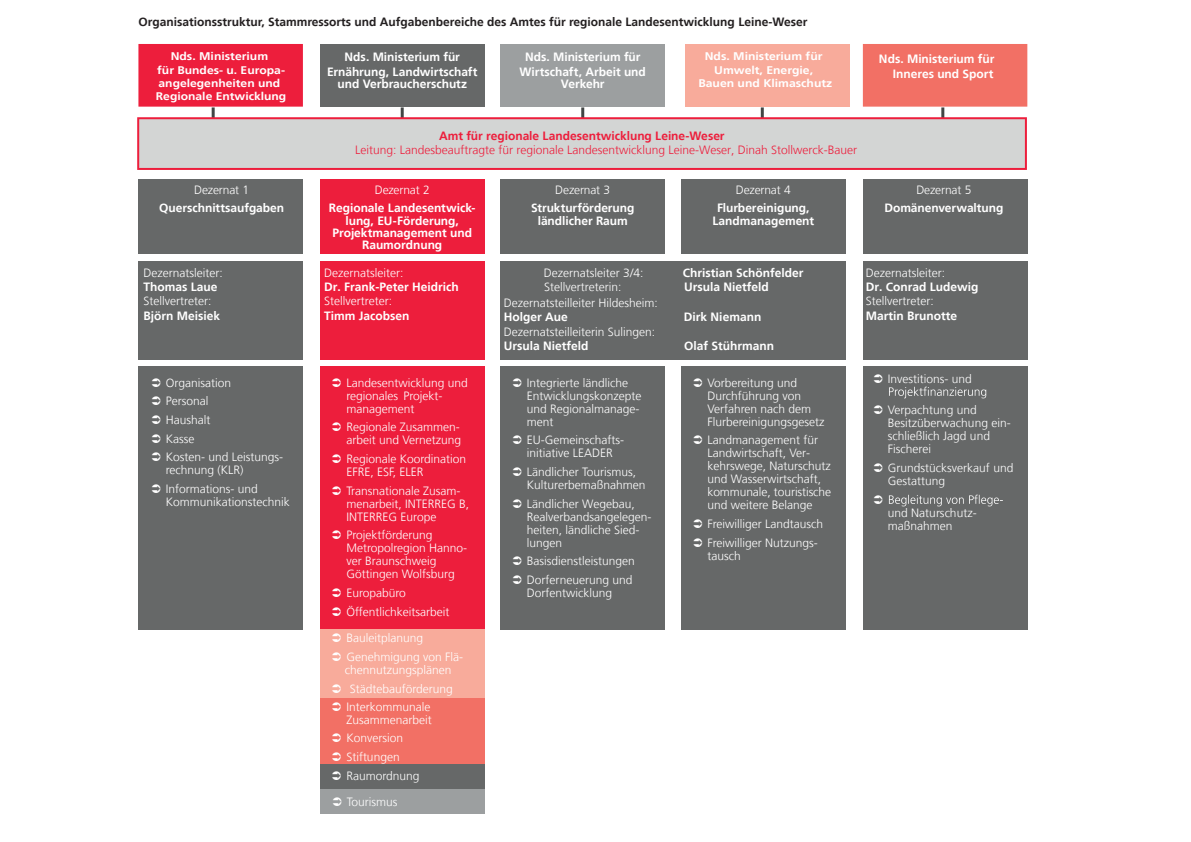
<style>
.page{position:relative;width:1191px;height:842px;background:#fff}
.page>*{position:absolute;margin:0;border:0;box-sizing:border-box;transform-origin:0 0}
.t1{font:300 12px/13px "NDS Frutiger";color:#fff}
.t2{font:700 12px/12px "NDS Frutiger";color:#fff;text-align:center}
.t3{font:700 12px "NDS Frutiger";color:#231f20}
.t4{font:300 12px "NDS Frutiger";color:#ed1e3c}
.t5{font:700 12px "NDS Frutiger";letter-spacing:-.005em;color:#ed1e3c}
.t6{font:700 11.1px/13.3px "NDS Frutiger";color:#fff;text-align:center;scale:1.1 1}
.t7{font:700 11px/13.2px "NDS Frutiger";color:#fff;scale:1.1 1}
</style>
<div class="page">
<div style="left:863px;top:366px;width:164px;height:263px;background:#666868"></div>
<div style="left:138px;top:366px;width:165px;height:263px;background:#666868"></div>
<div style="left:500px;top:44px;width:165px;height:63px;background:#9c9fa0"></div>
<div style="left:320px;top:44px;width:164px;height:63px;background:#666868"></div>
<div style="left:138px;top:44px;width:165px;height:63px;background:#ed1e3c"></div>
<div style="left:863px;top:44px;width:164px;height:63px;background:#f27065"></div>
<div style="left:685px;top:44px;width:164px;height:63px;background:#f8ab9b"></div>
<div style="left:138px;top:179px;width:165px;height:75px;background:#666868"></div>
<div style="left:863px;top:179px;width:164px;height:75px;background:#666868"></div>
<div style="left:500px;top:179px;width:165px;height:75px;background:#666868"></div>
<div style="left:681px;top:179px;width:164px;height:75px;background:#666868"></div>
<div style="left:320px;top:179px;width:164px;height:75px;background:#ed1e3c"></div>
<div style="left:500px;top:366px;width:165px;height:263px;background:#666868"></div>
<div style="left:320px;top:366px;width:164px;height:263px;background:#ed1e3c"></div>
<div style="left:320px;top:629px;width:164px;height:69px;background:#f8ab9b"></div>
<div style="left:320px;top:698px;width:164px;height:67px;background:#f27065"></div>
<div style="left:320px;top:789px;width:164px;height:25px;background:#9c9fa0"></div>
<div style="left:320px;top:764px;width:164px;height:25px;background:#666868"></div>
<div style="left:138px;top:262px;width:165px;height:98px;background:#666868"></div>
<div style="left:863px;top:262px;width:164px;height:98px;background:#666868"></div>
<div style="left:500px;top:262px;width:345px;height:98px;background:#666868"></div>
<div style="left:320px;top:262px;width:164px;height:98px;background:#ed1e3c"></div>
<hr style="left:401px;top:107px;width:3px;height:34px;background:#424545">
<hr style="left:941px;top:107px;width:3px;height:34px;background:#424545">
<hr style="left:761px;top:107px;width:3px;height:34px;background:#424545">
<hr style="left:581px;top:107px;width:3px;height:34px;background:#424545">
<hr style="left:212px;top:107px;width:3px;height:34px;background:#424545">
<div style="left:681px;top:366px;width:164px;height:263px;background:#666868"></div>
<svg style="left:137px;top:117px;width:890px;height:53px;background:#d5c6c8"></svg>
<svg style="left:889px;top:387px;width:97px;height:11px"></svg>
<svg style="left:889px;top:495px;width:113px;height:11px"></svg>
<p class="t3" style="left:138px;top:15px;width:670px">Organisationsstruktur, Stammressorts und Aufgabenbereiche des Amtes für regionale Landesentwicklung Leine-Weser</p>
<p class="t6" style="left:171px;top:50px;width:90px">Nds. Ministerium</p>
<p class="t7" style="left:156px;top:63px;width:120px">für Bundes- u. Europa&shy;angelegenheiten und<br>Regionale Entwicklung</p>
<p class="t2" style="left:327px;top:49px;width:152px;line-height:15px">Nds. Ministerium für<br>Ernährung, Landwirtschaft</p>
<p class="t2" style="left:337px;top:78px;width:131px">und Verbraucherschutz</p>
<p class="t2" style="left:519px;top:49px;width:128px;line-height:15px">Nds. Ministerium für<br>Wirtschaft, Arbeit und</p>
<p class="t2" style="left:561px;top:78px;width:45px">Verkehr</p>
<p class="t6" style="left:698px;top:50px;width:123px">Nds. Ministerium für<br>Umwelt, Energie,<br>Bauen und Klimaschutz</p>
<p class="t5" style="left:439px;top:129px;width:287px">Amt für regionale Landesentwicklung Leine-Weser</p>
<p class="t4" style="left:355px;top:143px;width:504px">Leitung: Landesbeauftragte für regionale Landesentwicklung Leine-Weser, Dinah Stollwerck-Bauer</p>
<p class="t2" style="left:879px;top:51px;width:117px;line-height:15px;text-align:right">Nds. Ministerium für<br>Inneres und Sport</p>
<p class="t1" style="left:194px;top:184px;width:56px">Dezernat 1</p>
<p class="t2" style="left:159px;top:202px;width:127px">Querschnittsaufgaben</p>
<p class="t1" style="left:143px;top:266px;width:81px">Dezernatsleiter:</p>
<p class="t2" style="left:143px;top:281px;width:76px">Thomas Laue</p>
<p class="t1" style="left:143px;top:295px;width:69px">Stellvertreter:</p>
<p class="t2" style="left:143px;top:310px;width:78px">Björn Meisiek</p>
<p class="t1" style="left:166px;top:373px;width:119px;line-height:18.7px">Organisation<br>Personal<br>Haushalt<br>Kasse<br>Kosten- und Leistungs-</p>
<p class="t1" style="left:166px;top:461px;width:94px;line-height:18.7px">rechnung (KLR)<br>Informations- und</p>
<p class="t1" style="left:166px;top:496px;width:126px">Kommunikationstechnik</p>
<p class="t1" style="left:375px;top:184px;width:56px">Dezernat 2</p>
<p class="t2" style="left:329px;top:202px;width:148px">Regionale Landesentwick&shy;lung, EU-Förderung,<br>Projektmanagement und<br>Raumordnung</p>
<p class="t1" style="left:324px;top:266px;width:81px">Dezernatsleiter:</p>
<p class="t2" style="left:324px;top:281px;width:136px">Dr. Frank-Peter Heidrich</p>
<p class="t1" style="left:324px;top:295px;width:69px">Stellvertreter:</p>
<p class="t2" style="left:324px;top:310px;width:87px">Timm Jacobsen</p>
<p class="t1" style="left:346px;top:376px;width:123px">Landesentwicklung und regionales Projekt&shy;management</p>
<p class="t1" style="left:346px;top:421px;width:116px">Regionale Zusammen&shy;arbeit und Vernetzung</p>
<p class="t1" style="left:346px;top:453px;width:121px">Regionale Koordination<br>EFRE, ESF, ELER</p>
<p class="t1" style="left:346px;top:484px;width:124px">Transnationale Zusam&shy;menarbeit, INTERREG B,<br>INTERREG Europe</p>
<p class="t1" style="left:346px;top:529px;width:122px">Projektförderung<br>Metropolregion Hanno&shy;ver Braunschweig<br>Göttingen Wolfsburg</p>
<p class="t1" style="left:346px;top:584px;width:105px;line-height:18.7px">Europabüro<br>Öffentlichkeitsarbeit</p>
<p class="t1" style="left:346px;top:629px;width:118px;line-height:18.7px">Bauleitplanung<br>Genehmigung von Flä-</p>
<p class="t1" style="left:345px;top:661px;width:110px;line-height:18.5px;text-align:justify">chennutzungsplänen Städtebauförderung Interkommunale</p>
<p class="t1" style="left:346px;top:710px;width:87px;line-height:18.9px">Zusammenarbeit<br>Konversion<br>Stiftungen<br>Raumordnung</p>
<p class="t1" style="left:347px;top:795px;width:52px">Tourismus</p>
<p class="t1" style="left:555px;top:184px;width:56px">Dezernat 3</p>
<p class="t2" style="left:531px;top:202px;width:105px">Strukturförderung ländlicher Raum</p>
<p class="t1" style="left:736px;top:184px;width:56px">Dezernat 4</p>
<p class="t2" style="left:712px;top:202px;width:103px">Flurbereinigung,<br>Landmanagement</p>
<p class="t1" style="left:544px;top:266px;width:101px">Dezernatsleiter 3/4:</p>
<p class="t2" style="left:682px;top:266px;width:122px">Christian Schönfelder</p>
<p class="t1" style="left:544px;top:281px;width:79px">Stellvertreterin:</p>
<p class="t2" style="left:684px;top:281px;width:86px">Ursula Nietfeld</p>
<p class="t1" style="left:504px;top:296px;width:155px">Dezernatsteilleiter Hildesheim:</p>
<p class="t2" style="left:504px;top:311px;width:66px">Holger Aue</p>
<p class="t2" style="left:684px;top:311px;width:79px">Dirk Niemann</p>
<p class="t1" style="left:504px;top:325px;width:153px">Dezernatsteilleiterin Sulingen:</p>
<p class="t2" style="left:504px;top:340px;width:86px">Ursula Nietfeld</p>
<p class="t2" style="left:684px;top:340px;width:92px">Olaf Stührmann</p>
<p class="t1" style="left:527px;top:376px;width:116px">Integrierte ländliche<br>Entwicklungskonzepte und Regionalmanage&shy;ment</p>
<p class="t1" style="left:527px;top:434px;width:99px">EU-Gemeinschafts&shy;initiative LEADER</p>
<p class="t1" style="left:527px;top:466px;width:120px">Ländlicher Tourismus,<br>Kulturerbemaßnahmen</p>
<p class="t1" style="left:527px;top:497px;width:126px">Ländlicher Wegebau,<br>Realverbandsangelegen&shy;heiten, ländliche Sied&shy;lungen</p>
<p class="t1" style="left:527px;top:552px;width:110px;line-height:18.7px">Basisdienstleistungen<br>Dorferneuerung und</p>
<p class="t1" style="left:527px;top:587px;width:87px">Dorfentwicklung</p>
<p class="t1" style="left:707px;top:376px;width:119px">Vorbereitung und<br>Durchführung von<br>Verfahren nach dem<br>Flurbereinigungsgesetz</p>
<p class="t1" style="left:707px;top:434px;width:125px">Landmanagement für<br>Landwirtschaft, Ver&shy;kehrswege, Naturschutz und Wasserwirtschaft, kommunale, touristische und weitere Belange</p>
<p class="t1" style="left:707px;top:515px;width:117px;line-height:18.7px">Freiwilliger Landtausch<br>Freiwilliger Nutzungs-</p>
<p class="t1" style="left:707px;top:549px;width:35px">tausch</p>
<p class="t1" style="left:916px;top:184px;width:56px">Dezernat 5</p>
<p class="t2" style="left:884px;top:202px;width:120px">Domänenverwaltung</p>
<p class="t1" style="left:865px;top:266px;width:81px">Dezernatsleiter:</p>
<p class="t2" style="left:865px;top:281px;width:114px">Dr. Conrad Ludewig</p>
<p class="t1" style="left:865px;top:295px;width:69px">Stellvertreter:</p>
<p class="t2" style="left:865px;top:310px;width:93px">Martin Brunotte</p>
<p class="t1" style="left:888px;top:372px;width:86px">Investitions- und</p>
<p class="t1" style="left:888px;top:404px;width:124px">Verpachtung und<br>Besitzüberwachung ein&shy;schließlich Jagd und<br>Fischerei</p>
<p class="t1" style="left:888px;top:462px;width:127px">Grundstücksverkauf und<br>Gestattung</p>
<p class="t1" style="left:888px;top:506px;width:90px">und Naturschutz&shy;maßnahmen</p>
</div>
